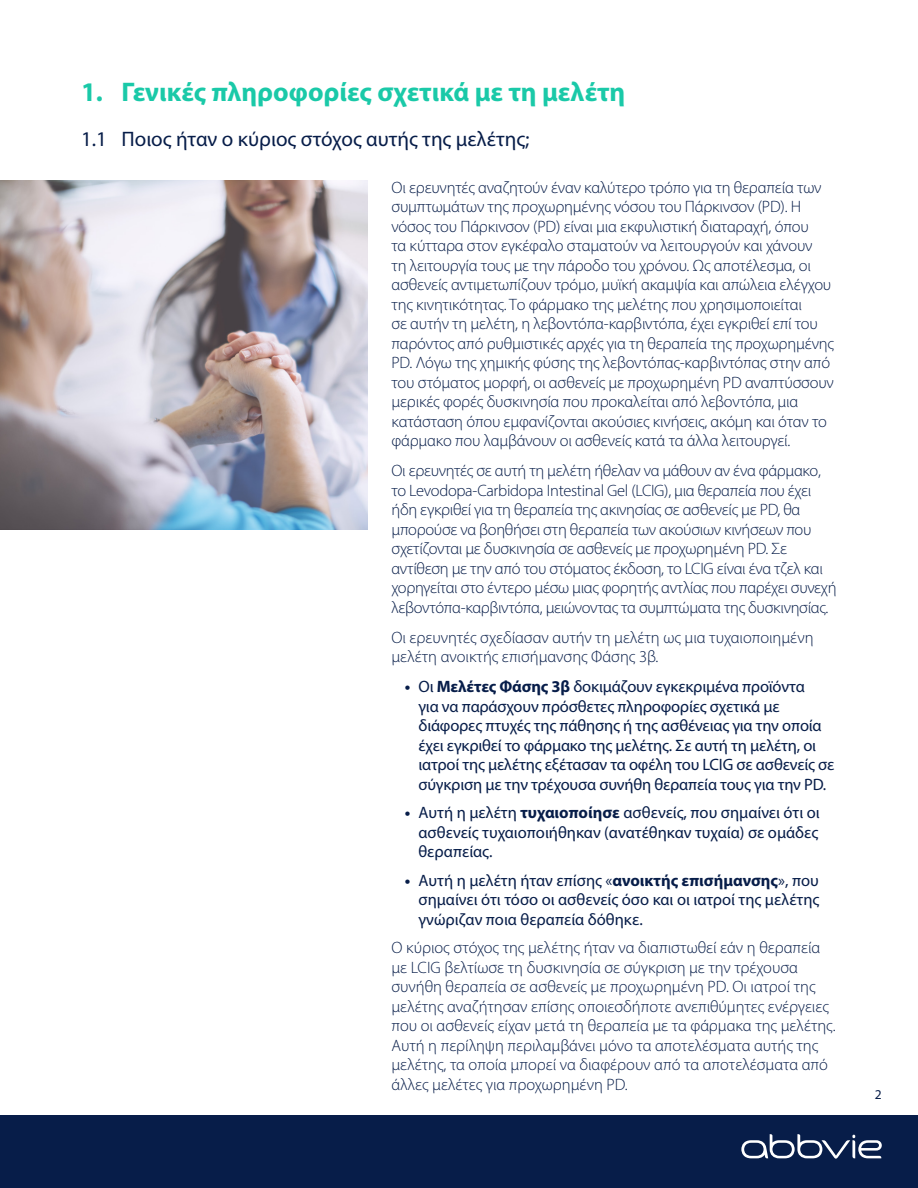
<style>
.page{position:relative;width:918px;height:1188px;background:#fff}
.page>*{position:absolute;margin:0;border:0;box-sizing:border-box;transform-origin:0 0}
.t1{font:700 27px "Myriad Pro";color:#1ac9a8}
.t2{font:21px "Myriad Pro";color:#071d49}
.t3{font:300 16.5px/19.5px "Myriad Pro";letter-spacing:-.01em;color:#071d49}
.t4{font:16.5px/19.5px "Myriad Pro";letter-spacing:-.01em;color:#071d49;text-align:justify}
.t5{font:13.5px "Myriad Pro";color:#071d49}
.s1{font-weight:700}
</style>
<div class="page">
<img style="left:0;top:180px;width:368px;height:349px">
<div style="left:0;top:1115px;width:918px;height:73px;background:#071d49"></div>
<svg style="left:741px;top:1134px;width:141px;height:25px"></svg>
<h1 class="t1" style="left:81px;top:75px;width:546px">1. Γενικές πληροφορίες σχετικά με τη μελέτη</h1>
<p class="t2" style="left:81px;top:126px;width:450px">1.1 Ποιος ήταν ο κύριος στόχος αυτής της μελέτης;</p>
<p class="t3" style="left:392px;top:177px;width:444px">Οι ερευνητές αναζητούν έναν καλύτερο τρόπο για τη θεραπεία των συμπτωμάτων της προχωρημένης νόσου του Πάρκινσον (PD). Η νόσος του Πάρκινσον (PD) είναι μια εκφυλιστική διαταραχή, όπου<br>τα κύτταρα στον εγκέφαλο σταματούν να λειτουργούν και χάνουν<br>τη λειτουργία τους με την πάροδο του χρόνου. Ως αποτέλεσμα, οι ασθενείς αντιμετωπίζουν τρόμο, μυϊκή ακαμψία και απώλεια ελέγχου της κινητικότητας. Το φάρμακο της μελέτης που χρησιμοποιείται<br>σε αυτήν τη μελέτη, η λεβοντόπα-καρβιντόπα, έχει εγκριθεί επί του παρόντος από ρυθμιστικές αρχές για τη θεραπεία της προχωρημένης PD. Λόγω της χημικής φύσης της λεβοντόπας-καρβιντόπας στην από του στόματος μορφή, οι ασθενείς με προχωρημένη PD αναπτύσσουν μερικές φορές δυσκινησία που προκαλείται από λεβοντόπα, μια κατάσταση όπου εμφανίζονται ακούσιες κινήσεις, ακόμη και όταν το φάρμακο που λαμβάνουν οι ασθενείς κατά τα άλλα λειτουργεί.</p>
<p class="t3" style="left:392px;top:461px;width:447px">Οι ερευνητές σε αυτή τη μελέτη ήθελαν να μάθουν αν ένα φάρμακο, το Levodopa-Carbidopa Intestinal Gel (LCIG), μια θεραπεία που έχει ήδη εγκριθεί για τη θεραπεία της ακινησίας σε ασθενείς με PD, θα μπορούσε να βοηθήσει στη θεραπεία των ακούσιων κινήσεων που σχετίζονται με δυσκινησία σε ασθενείς με προχωρημένη PD. Σε αντίθεση με την από του στόματος έκδοση, το LCIG είναι ένα τζελ και χορηγείται στο έντερο μέσω μιας φορητής αντλίας που παρέχει συνεχή λεβοντόπα-καρβιντόπα, μειώνοντας τα συμπτώματα της δυσκινησίας.</p>
<p class="t3" style="left:392px;top:627px;width:424px">Οι ερευνητές σχεδίασαν αυτήν τη μελέτη ως μια τυχαιοποιημένη μελέτη ανοικτής επισήμανσης Φάσης 3β.</p>
<p class="t4" style="left:418px;top:677px;width:417px;text-align:left;text-indent:-13px"><span class="s1">•</span> Οι <span class="s1">Μελέτες Φάσης 3β</span> δοκιμάζουν εγκεκριμένα προϊόντα<br>για να παράσχουν πρόσθετες πληροφορίες σχετικά με διάφορες πτυχές της πάθησης ή της ασθένειας για την οποία έχει εγκριθεί το φάρμακο της μελέτης. Σε αυτή τη μελέτη, οι ιατροί της μελέτης εξέτασαν τα οφέλη του LCIG σε ασθενείς σε σύγκριση με την τρέχουσα συνήθη θεραπεία τους για την PD.</p>
<p class="t4" style="left:418px;top:803px;width:403px;text-indent:-13px"><span class="s1">•</span> Αυτή η μελέτη <span class="s1">τυχαιοποίησε</span> ασθενείς, που σημαίνει ότι οι ασθενείς τυχαιοποιήθηκαν (ανατέθηκαν τυχαία) σε ομάδες θεραπείας.</p>
<p class="t4" style="left:418px;top:870px;width:402px;text-indent:-13px"><span class="s1">•</span> Αυτή η μελέτη ήταν επίσης «<span class="s1">ανοικτής επισήμανσης</span>», που σημαίνει ότι τόσο οι ασθενείς όσο και οι ιατροί της μελέτης γνώριζαν ποια θεραπεία δόθηκε.</p>
<p class="t3" style="left:392px;top:938px;width:446px">Ο κύριος στόχος της μελέτης ήταν να διαπιστωθεί εάν η θεραπεία με LCIG βελτίωσε τη δυσκινησία σε σύγκριση με την τρέχουσα συνήθη θεραπεία σε ασθενείς με προχωρημένη PD. Οι ιατροί της μελέτης αναζήτησαν επίσης οποιεσδήποτε ανεπιθύμητες ενέργειες που οι ασθενείς είχαν μετά τη θεραπεία με τα φάρμακα της μελέτης.<br>Αυτή η περίληψη περιλαμβάνει μόνο τα αποτελέσματα αυτής της μελέτης, τα οποία μπορεί να διαφέρουν από τα αποτελέσματα από άλλες μελέτες για προχωρημένη PD.</p>
<p class="t5" style="left:875px;top:1086px;width:8px">2</p>
</div>
